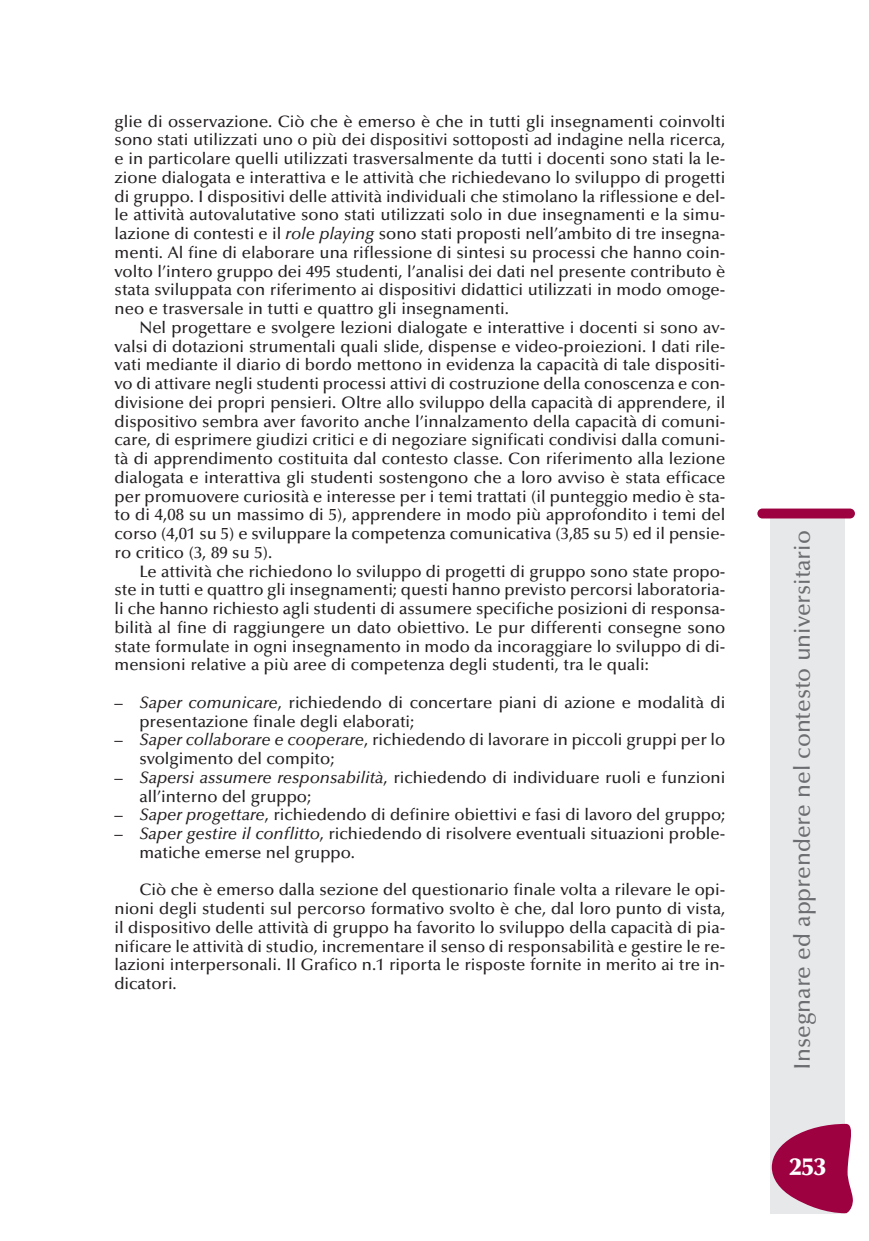
<style>
.page{position:relative;width:869px;height:1241px;background:#fff}
.page>*{position:absolute;margin:0;border:0;box-sizing:border-box;transform-origin:0 0}
.t1{font:900 24.5px "Optima";color:#fff}
.t2{font:500 22.75px "Optima";color:#6c6d70}
.t3{font:500 16.62px/18.7px "Optima";color:#231f20;text-align:justify}
.s1{font-style:italic}
</style>
<div class="page">
<div style="left:770px;top:516px;width:74px;height:697px;background:#e7e8e9"></div>
<div style="left:757px;top:508px;width:97px;height:10px;background:#9d0140;border-radius:5px"></div>
<svg style="left:771px;top:1123px;width:82px;height:89px"></svg>
<p class="t3" style="left:115px;top:113px;width:612px">glie di osservazione. Ciò che è emerso è che in tutti gli insegnamenti coinvolti sono stati utilizzati uno o più dei dispositivi sottoposti ad indagine nella ricerca, e in particolare quelli utilizzati trasversalmente da tutti i docenti sono stati la le&shy;zione dialogata e interattiva e le attività che richiedevano lo sviluppo di progetti di gruppo. I dispositivi delle attività individuali che stimolano la riflessione e del&shy;le attività autovalutative sono stati utilizzati solo in due insegnamenti e la simu&shy;lazione di contesti e il <span class="s1">role playing</span> sono stati proposti nell’ambito di tre insegna&shy;menti. Al fine di elaborare una riflessione di sintesi su processi che hanno coin&shy;volto l’intero gruppo dei 495 studenti, l’analisi dei dati nel presente contributo è stata sviluppata con riferimento ai dispositivi didattici utilizzati in modo omoge&shy;neo e trasversale in tutti e quattro gli insegnamenti.</p>
<p class="t3" style="left:114px;top:319px;width:612px;text-indent:25px">Nel progettare e svolgere lezioni dialogate e interattive i docenti si sono av&shy;valsi di dotazioni strumentali quali slide, dispense e video-proiezioni. I dati rile&shy;vati mediante il diario di bordo mettono in evidenza la capacità di tale dispositi&shy;vo di attivare negli studenti processi attivi di costruzione della conoscenza e con&shy;divisione dei propri pensieri. Oltre allo sviluppo della capacità di apprendere, il dispositivo sembra aver favorito anche l’innalzamento della capacità di comuni&shy;care, di esprimere giudizi critici e di negoziare significati condivisi dalla comuni&shy;tà di apprendimento costituita dal contesto classe. Con riferimento alla lezione dialogata e interattiva gli studenti sostengono che a loro avviso è stata efficace per promuovere curiosità e interesse per i temi trattati (il punteggio medio è sta&shy;to di 4,08 su un massimo di 5), apprendere in modo più approfondito i temi del corso (4,01 su 5) e sviluppare la competenza comunicativa (3,85 su 5) ed il pensie&shy;ro critico (3, 89 su 5).</p>
<p class="t3" style="left:114px;top:563px;width:612px;text-indent:25px">Le attività che richiedono lo sviluppo di progetti di gruppo sono state propo&shy;ste in tutti e quattro gli insegnamenti; questi hanno previsto percorsi laboratoria&shy;li che hanno richiesto agli studenti di assumere specifiche posizioni di responsa&shy;bilità al fine di raggiungere un dato obiettivo. Le pur differenti consegne sono state formulate in ogni insegnamento in modo da incoraggiare lo sviluppo di di&shy;mensioni relative a più aree di competenza degli studenti, tra le quali:</p>
<p class="t3" style="left:139px;top:694px;width:587px;text-indent:-25px">– <span class="s1">Saper comunicare</span>, richiedendo di concertare piani di azione e modalità di presentazione finale degli elaborati;</p>
<p class="t3" style="left:139px;top:732px;width:587px;text-indent:-25px">– <span class="s1">Saper collaborare e cooperare</span>, richiedendo di lavorare in piccoli gruppi per lo svolgimento del compito;</p>
<p class="t3" style="left:139px;top:769px;width:587px;text-indent:-25px">– <span class="s1">Sapersi assumere responsabilità</span>, richiedendo di individuare ruoli e funzioni all’interno del gruppo;</p>
<p class="t3" style="left:114px;top:807px;width:612px">– <span class="s1">Saper progettare</span>, richiedendo di definire obiettivi e fasi di lavoro del gruppo;</p>
<p class="t3" style="left:139px;top:825px;width:587px;text-indent:-25px">– <span class="s1">Saper gestire il conflitto</span>, richiedendo di risolvere eventuali situazioni proble&shy;matiche emerse nel gruppo.</p>
<p class="t3" style="left:114px;top:882px;width:612px;text-indent:25px">Ciò che è emerso dalla sezione del questionario finale volta a rilevare le opi&shy;nioni degli studenti sul percorso formativo svolto è che, dal loro punto di vista, il dispositivo delle attività di gruppo ha favorito lo sviluppo della capacità di pia&shy;nificare le attività di studio, incrementare il senso di responsabilità e gestire le re&shy;lazioni interpersonali. Il Grafico n.1 riporta le risposte fornite in merito ai tre in&shy;dicatori.</p>
<h2 class="t2" style="left:792px;top:1069px;width:540px;rotate:-90deg">Insegnare ed apprendere nel contesto universitario</h2>
<h1 class="t1" style="left:789px;top:1156px;width:38px">253</h1>
</div>
